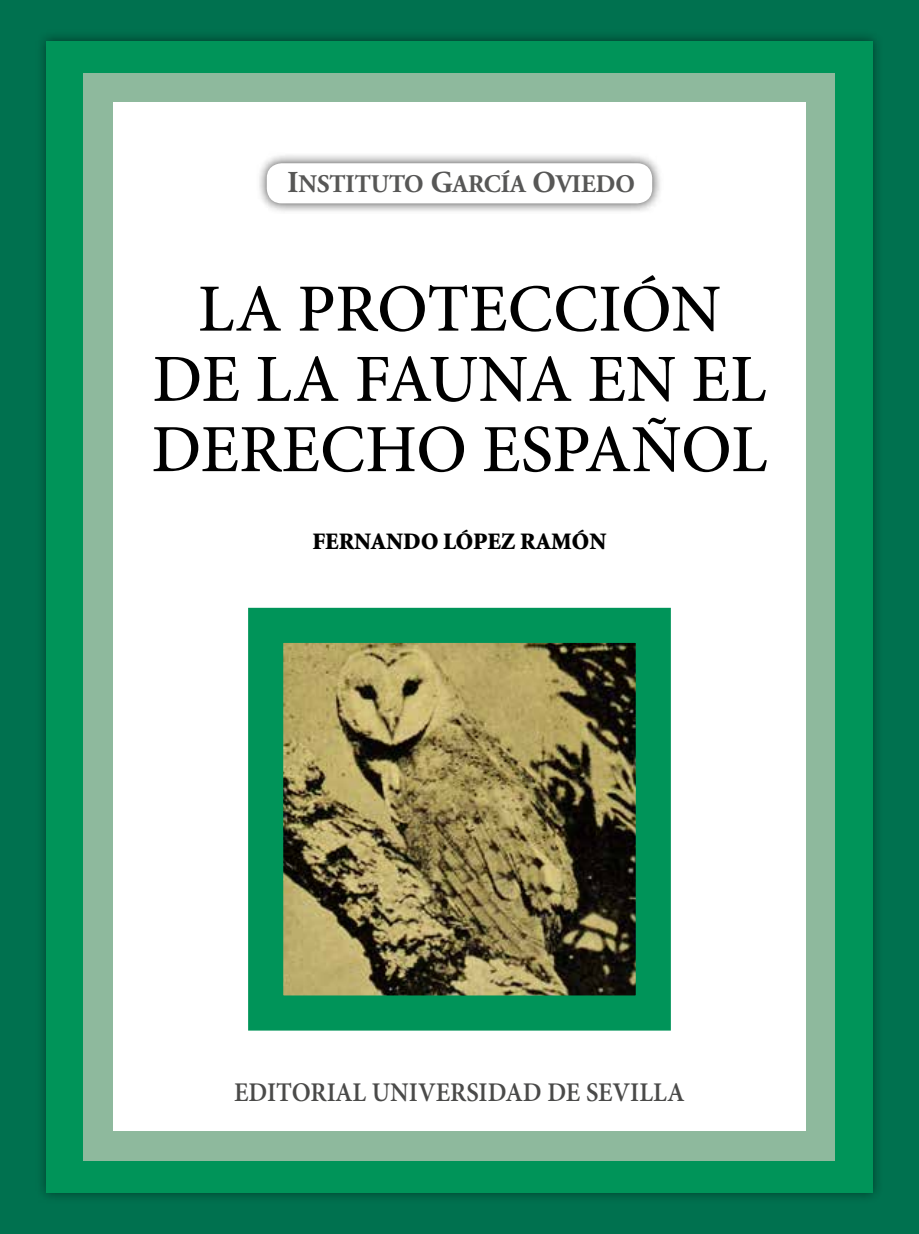
<style>
.page{position:relative;width:919px;height:1234px;background:#fff}
.page>*{position:absolute;margin:0;border:0;box-sizing:border-box;transform-origin:0 0}
.t1{font:500 67.5px/70.2px "Minion Pro";letter-spacing:-.005em;color:#000;text-align:center}
.t2{font:600 27px "Minion Pro";color:#4a4a49;scale:.93 1}
.t3{font:700 25.2px "Adobe Garamond Pro";color:#575756}
.t4{font:900 23.7px "Minion Std";color:#000}
.s1{font-size:30.3px}
</style>
<div class="page">
<div style="left:0;top:0;width:918px;height:1233px;background:#00714f"></div>
<div style="left:35px;top:29px;width:848px;height:1174px;background:#000;opacity:.46"></div>
<div style="left:46px;top:41px;width:826px;height:1151px;background:#009459"></div>
<div style="left:84px;top:73px;width:751px;height:1087px;background:#8eb99d"></div>
<div style="left:113px;top:103px;width:692px;height:1027px;background:#fff"></div>
<div style="left:256px;top:151px;width:407px;height:63px;background:#000;opacity:.75"></div>
<div style="left:267px;top:163px;width:385px;height:40px;background:#fff;border-radius:15px"></div>
<svg style="left:287px;top:157px;width:137px;height:7px"></svg>
<svg style="left:248px;top:607px;width:423px;height:424px;background:#5b7e4d"></svg>
<p class="t3" style="left:287px;top:169px;width:349px"><span class="s1">I</span>NSTITUTO <span class="s1">G</span>ARCÍA <span class="s1">O</span>VIEDO</p>
<p class="t1" style="left:151px;top:274px;width:617px">LA PROTECCIÓN<br>DE LA FAUNA EN EL<br>DERECHO ESPAÑOL</p>
<p class="t4" style="left:312px;top:529px;width:295px">FERNANDO LÓPEZ RAMÓN</p>
<p class="t2" style="left:234px;top:1073px;width:486px">EDITORIAL UNIVERSIDAD DE SEVILLA</p>
</div>
